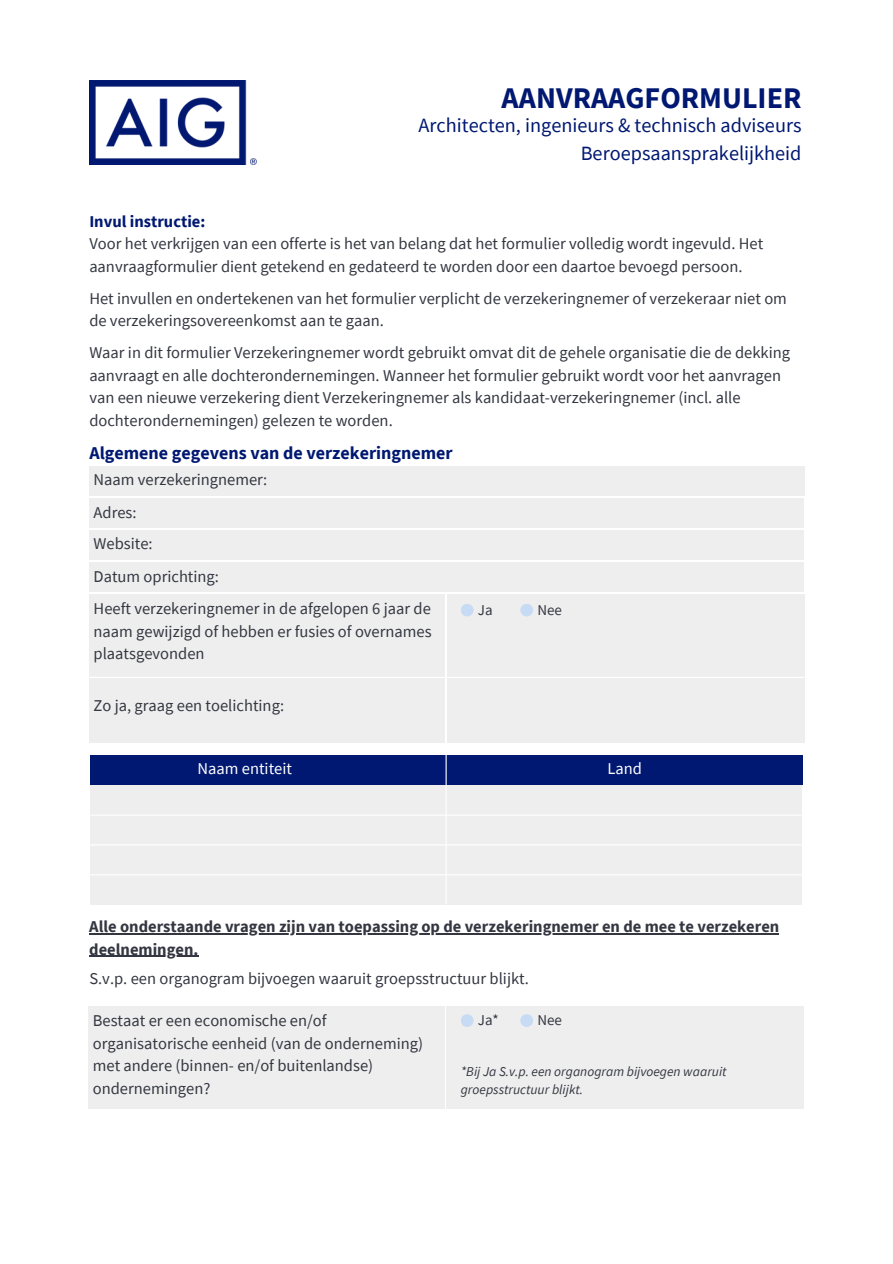
<style>
.page{position:relative;width:893px;height:1264px;background:#fff}
.page>*{position:absolute;margin:0;border:0;box-sizing:border-box;transform-origin:0 0}
.t1{font:700 30px "Source Sans Pro";color:#001871}
.t2{font:20.25px/28.2px "Source Sans Pro";color:#001871;text-align:right}
.t3{font:700 18px "Source Sans Pro";color:#001871}
.t4{font:16.5px/22.5px "Source Sans Pro";color:#343741}
.t5{font:700 16.5px "Source Sans Pro";color:#343741}
.t6{font:16.5px "Source Sans Pro";color:#fff}
.t7{font:15px "Source Sans Pro";color:#343741}
.t8{font:italic 13.5px/18px "Source Sans Pro";color:#343741}
.s1{font-weight:700;color:#001871}
</style>
<div class="page">
<img style="left:89px;top:80px;width:168px;height:85px">
<div style="left:89px;top:466px;width:178px;height:29px;background:#eee"></div>
<div style="left:89px;top:497px;width:60px;height:30px;background:#eee"></div>
<div style="left:89px;top:530px;width:79px;height:30px;background:#eee"></div>
<div style="left:89px;top:562px;width:134px;height:30px;background:#eee"></div>
<div style="left:262px;top:466px;width:542px;height:29px;background:#eee"></div>
<div style="left:146px;top:497px;width:658px;height:30px;background:#eee"></div>
<div style="left:168px;top:530px;width:636px;height:30px;background:#eee"></div>
<div style="left:219px;top:562px;width:585px;height:30px;background:#eee"></div>
<div style="left:89px;top:594px;width:356px;height:149px;background:#eee"></div>
<div style="left:447px;top:594px;width:357px;height:149px;background:#eee"></div>
<div style="left:460px;top:603px;width:13px;height:13px;background:#c7dbf4;border-radius:50%"></div>
<div style="left:520px;top:603px;width:13px;height:13px;background:#c7dbf4;border-radius:50%"></div>
<div style="left:90px;top:785px;width:712px;height:119px;background:#eee"></div>
<div style="left:90px;top:755px;width:712px;height:29px;background:#001871"></div>
<hr style="left:89px;top:814px;width:712px;height:1px;background:#fff">
<hr style="left:89px;top:844px;width:712px;height:1px;background:#fff">
<hr style="left:89px;top:874px;width:712px;height:1px;background:#fff">
<hr style="left:445px;top:755px;width:1px;height:149px;background:#fff">
<hr style="left:89px;top:933px;width:690px;height:1px;background:#343741">
<hr style="left:89px;top:955px;width:109px;height:1px;background:#343741">
<div style="left:89px;top:1006px;width:355px;height:102px;background:#eee"></div>
<div style="left:446px;top:1006px;width:357px;height:102px;background:#eee"></div>
<div style="left:460px;top:1014px;width:13px;height:12px;background:#c7dbf4;border-radius:50%"></div>
<div style="left:520px;top:1014px;width:13px;height:12px;background:#c7dbf4;border-radius:50%"></div>
<hr style="left:89px;top:677px;width:715px;height:1px;background:#fff">
<h2 class="t1" style="left:501px;top:78px;width:301px">AANVRAAGFORMULIER</h2>
<h3 class="t2" style="left:418px;top:111px;width:384px">Architecten, ingenieurs &amp; technisch adviseurs<br>Beroepsaansprakelijkheid</h3>
<h4 class="t4" style="left:89px;top:210px;width:675px"><span class="s1">Invul instructie:<br></span>Voor het verkrijgen van een offerte is het van belang dat het formulier volledig wordt ingevuld. Het aanvraagformulier dient getekend en gedateerd te worden door een daartoe bevoegd persoon.</h4>
<h4 class="t4" style="left:89px;top:287px;width:699px">Het invullen en ondertekenen van het formulier verplicht de verzekeringnemer of verzekeraar niet om de verzekeringsovereenkomst aan te gaan.</h4>
<h4 class="t4" style="left:89px;top:341px;width:702px">Waar in dit formulier Verzekeringnemer wordt gebruikt omvat dit de gehele organisatie die de dekking aanvraagt en alle dochterondernemingen. Wanneer het formulier gebruikt wordt voor het aanvragen van een nieuwe verzekering dient Verzekeringnemer als kandidaat-verzekeringnemer (incl. alle dochterondernemingen) gelezen te worden.</h4>
<p class="t3" style="left:89px;top:441px;width:365px">Algemene gegevens van de verzekeringnemer</p>
<h4 class="t4" style="left:94px;top:468px;width:175px">Naam verzekeringnemer:</h4>
<h4 class="t4" style="left:94px;top:500px;width:45px">Adres:</h4>
<h1 class="t4" style="left:94px;top:532px;width:61px">Website:</h1>
<h4 class="t4" style="left:94px;top:564px;width:127px">Datum oprichting:</h4>
<h4 class="t4" style="left:94px;top:597px;width:339px;text-align:justify">Heeft verzekeringnemer in de afgelopen 6 jaar de naam gewijzigd of hebben er fusies of overnames plaatsgevonden</h4>
<h4 class="t4" style="left:94px;top:694px;width:192px">Zo ja, graag een toelichting:</h4>
<h4 class="t7" style="left:478px;top:600px;width:16px">Ja</h4>
<h4 class="t7" style="left:537px;top:600px;width:26px">Nee</h4>
<h4 class="t6" style="left:197px;top:758px;width:96px">Naam entiteit</h4>
<p class="t6" style="left:607px;top:758px;width:36px">Land</p>
<h4 class="t5" style="left:89px;top:915px;width:691px">Alle onderstaande vragen zijn van toepassing op de verzekeringnemer en de mee te verzekeren</h4>
<h4 class="t5" style="left:89px;top:938px;width:111px">deelnemingen.</h4>
<h3 class="t4" style="left:89px;top:966px;width:441px">S.v.p. een organogram bijvoegen waaruit groepsstructuur blijkt.</h3>
<p class="t4" style="left:93px;top:1008px;width:332px">Bestaat er een economische en/of organisatorische eenheid (van de onderneming) met andere (binnen- en/of buitenlandse) ondernemingen?</p>
<p class="t7" style="left:478px;top:1010px;width:23px">Ja*</p>
<p class="t7" style="left:537px;top:1010px;width:26px">Nee</p>
<p class="t8" style="left:460px;top:1062px;width:267px">*Bij Ja S.v.p. een organogram bijvoegen waaruit groepsstructuur blijkt.</p>
</div>
